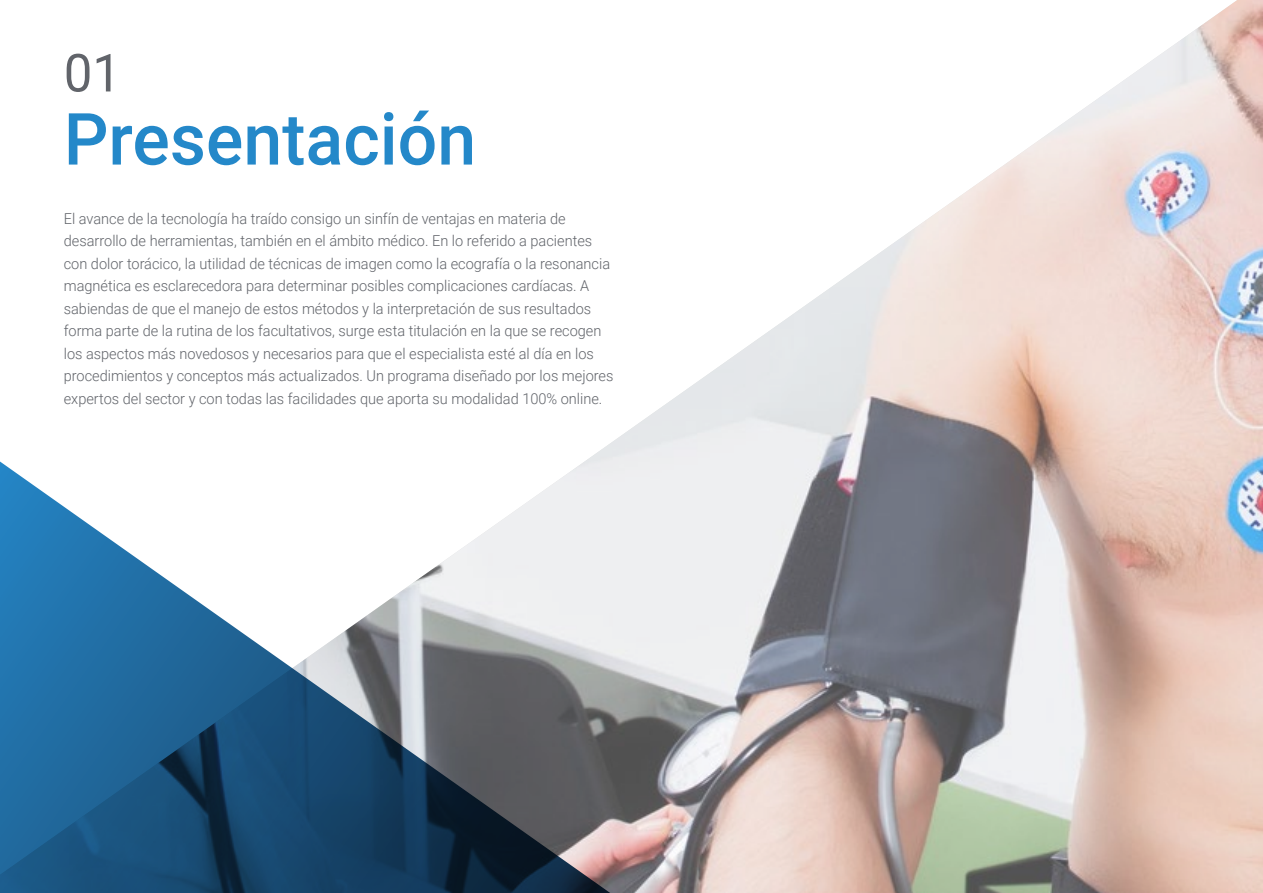
<style>
.page{position:relative;width:1263px;height:893px;background:#fff}
.page>*{position:absolute;margin:0;border:0;box-sizing:border-box;transform-origin:0 0}
.t1{font:500 72px "Roboto";color:#2488c9}
.t2{font:52.5px "Roboto";color:#61646a}
.t3{font:300 15px/22.5px "Roboto";color:#61646a}
</style>
<div class="page">
<img style="left:607px;top:0;width:656px;height:893px">
<svg style="left:0;top:446px;width:640px;height:447px"></svg>
<h2 class="t2" style="left:64px;top:36px;width:59px">01</h2>
<h1 class="t1" style="left:64px;top:89px;width:414px">Presentación</h1>
<p class="t3" style="left:64px;top:207px;width:551px">El avance de la tecnología ha traído consigo un sinfín de ventajas en materia de desarrollo de herramientas, también en el ámbito médico. En lo referido a pacientes con dolor torácico, la utilidad de técnicas de imagen como la ecografía o la resonancia magnética es esclarecedora para determinar posibles complicaciones cardíacas. A sabiendas de que el manejo de estos métodos y la interpretación de sus resultados forma parte de la rutina de los facultativos, surge esta titulación en la que se recogen los aspectos más novedosos y necesarios para que el especialista esté al día en los procedimientos y conceptos más actualizados. Un programa diseñado por los mejores expertos del sector y con todas las facilidades que aporta su modalidad 100% online.</p>
</div>
